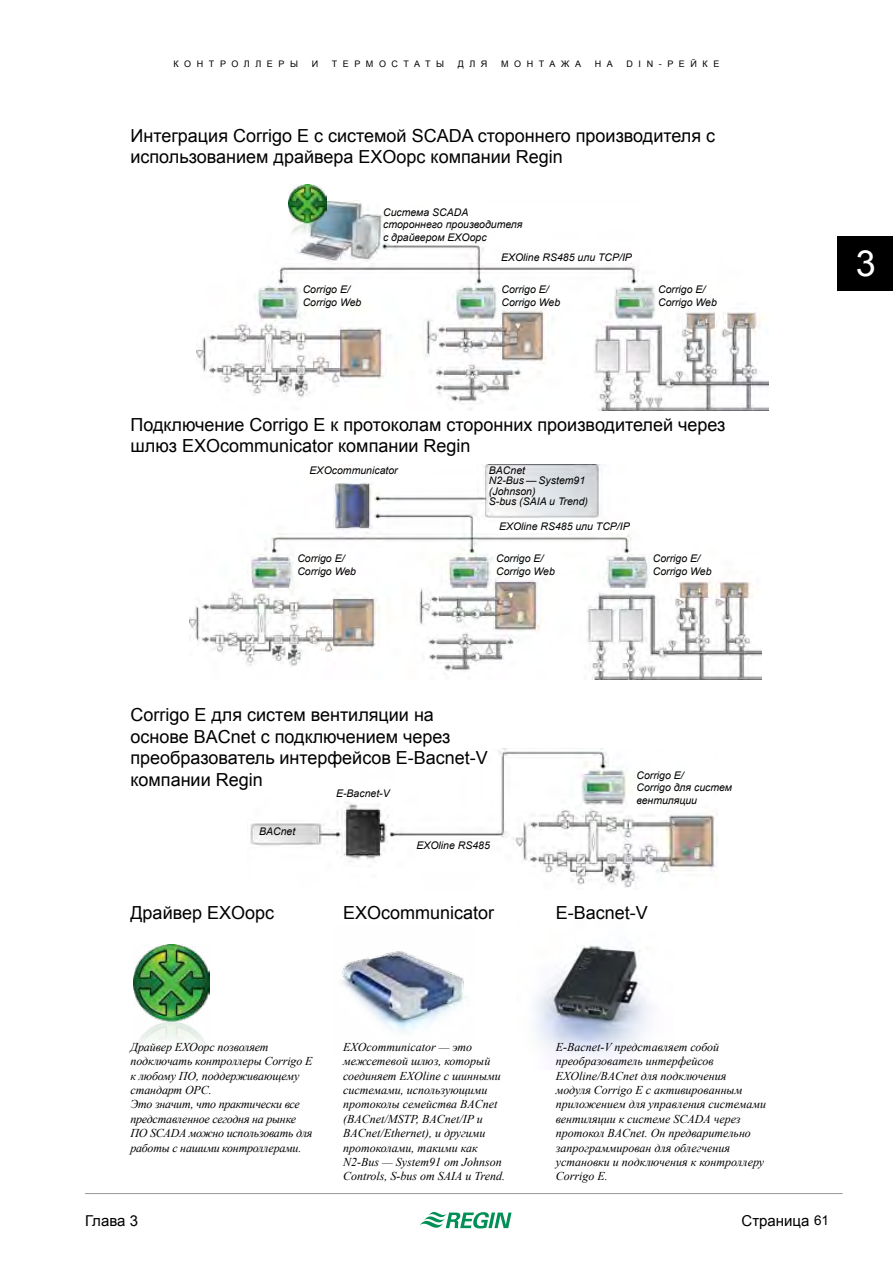
<style>
.page{position:relative;width:893px;height:1263px;background:#fff}
.page>*{position:absolute;margin:0;border:0;box-sizing:border-box;transform-origin:0 0}
.t1{font:36px "Arial";color:#fff}
.t2{font:18px/21.6px "Arial";color:#000}
.t3{font:15px "Arial";color:#000}
.t4{font:italic 12px/14.4px "Times New Roman";color:#000}
.t5{font:italic 12px/14.4px "Times New Roman";letter-spacing:-.02em;color:#000}
.t6{font:italic 10.5px/12.6px "Arial";color:#000}
.t7{font:9px "Arial";letter-spacing:.62em;color:#000}
.s1{font-size:13.5px}
</style>
<div class="page">
<div style="left:837px;top:236px;width:56px;height:54px;background:#000"></div>
<svg style="left:420px;top:1212px;width:91px;height:16px"></svg>
<hr style="left:85px;top:1193px;width:758px;height:1px;background:#939598">
<img style="left:189px;top:464px;width:572px;height:215px">
<img style="left:196px;top:201px;width:572px;height:209px">
<img style="left:288px;top:185px;width:38px;height:74px">
<img style="left:134px;top:944px;width:76px;height:101px">
<img style="left:341px;top:951px;width:125px;height:82px">
<img style="left:535px;top:945px;width:116px;height:110px">
<img style="left:250px;top:749px;width:467px;height:139px">
<p class="t7" style="left:174px;top:58px;width:38px">Ко нтроллер</p>
<p class="t7" style="left:290px;top:58px;width:9px">ы</p>
<p class="t7" style="left:312px;top:58px;width:7px">и</p>
<p class="t7" style="left:332px;top:58px;width:3px">тер</p>
<p class="t7" style="left:366px;top:58px;width:16px">м остат</p>
<p class="t7" style="left:436px;top:58px;width:9px">ы</p>
<p class="t7" style="left:458px;top:58px;width:3px">для</p>
<p class="t7" style="left:501px;top:58px;width:42px">мо нта</p>
<p class="t7" style="left:561px;top:58px;width:20px">ж а</p>
<p class="t7" style="left:595px;top:58px;width:19px">н а</p>
<p class="t7" style="left:626px;top:58px;width:45px">DIN-ре</p>
<p class="t7" style="left:690px;top:58px;width:16px">й ке</p>
<h2 class="t2" style="left:130px;top:125px;width:586px">Интеграция Corrigo E с системой SCADA стороннего производителя с использованием драйвера EXOopc компании Regin</h2>
<p class="t6" style="left:383px;top:206px;width:141px">Система SCADA стороннего производителя с драйвером EXOopc</p>
<p class="t6" style="left:303px;top:283px;width:60px">Corrigo E/<br>Corrigo Web</p>
<p class="t6" style="left:501px;top:251px;width:132px">EXOline RS485 или TCP/IP</p>
<p class="t6" style="left:501px;top:283px;width:60px">Corrigo E/<br>Corrigo Web</p>
<p class="t6" style="left:658px;top:283px;width:60px">Corrigo E/<br>Corrigo Web</p>
<h2 class="t2" style="left:130px;top:414px;width:596px">Подключение Corrigo E к протоколам сторонних производителей через шлюз EXOcommunicator компании Regin</h2>
<p class="t6" style="left:310px;top:464px;width:90px">EXOcommunicator</p>
<p class="t6" style="left:297px;top:552px;width:60px">Corrigo E/<br>Corrigo Web</p>
<p class="t6" style="left:489px;top:465px;width:101px;line-height:10.5px">BACnet<br>N2-Bus — System91 (Johnson)<br>S-bus (SAIA и Trend)</p>
<p class="t6" style="left:499px;top:520px;width:132px">EXOline RS485 или TCP/IP</p>
<p class="t6" style="left:496px;top:552px;width:60px">Corrigo E/<br>Corrigo Web</p>
<p class="t6" style="left:653px;top:552px;width:60px">Corrigo E/<br>Corrigo Web</p>
<h1 class="t1" style="left:856px;top:240px;width:22px">3</h1>
<h2 class="t2" style="left:130px;top:704px;width:359px">Corrigo E для систем вентиляции на основе BACnet с подключением через преобразователь интерфейсов E-Bacnet-V компании Regin</h2>
<p class="t6" style="left:336px;top:788px;width:55px">E-Bacnet-V</p>
<p class="t6" style="left:259px;top:825px;width:38px">BACnet</p>
<p class="t6" style="left:416px;top:839px;width:75px">EXOline RS485</p>
<h2 class="t2" style="left:130px;top:902px;width:145px">Драйвер EXOopc</h2>
<h2 class="t2" style="left:343px;top:902px;width:153px">EXOcommunicator</h2>
<p class="t5" style="left:130px;top:1039px;width:184px">Драйвер EXOopc позволяет подключать контроллеры Corrigo E к любому ПО, поддерживающему стандарт OPC.<br>Это значит, что практически все представленное сегодня на рынке<br>ПО SCADA можно использовать для работы с нашими контроллерами.</p>
<p class="t4" style="left:343px;top:1039px;width:163px">EXOcommunicator — это межсетевой шлюз, который соединяет EXOline с шинными системами, использующими протоколы семейства BACnet (BACnet/MSTP, BACnet/IP и<br>BACnet/Ethernet), и другими протоколами, такими как<br>N2-Bus — System91 от Johnson<br>Controls, S-bus от SAIA и Trend.</p>
<p class="t6" style="left:636px;top:769px;width:97px">Corrigo E/<br>Corrigo для систем вентиляции</p>
<h2 class="t2" style="left:556px;top:902px;width:94px">E-Bacnet-V</h2>
<p class="t4" style="left:556px;top:1039px;width:212px">E-Bacnet-V представляет собой преобразователь интерфейсов<br>EXOline/BACnet для подключения<br>модуля Corrigo E с активированным приложением для управления системами вентиляции к системе SCADA через протокол BACnet. Он предварительно запрограммирован для облегчения установки и подключения к контроллеру<br>Corrigo E.</p>
<p class="t3" style="left:85px;top:1210px;width:55px">Глава 3</p>
<p class="t3" style="left:742px;top:1210px;width:89px">Страница <span class="s1">61</span></p>
</div>
